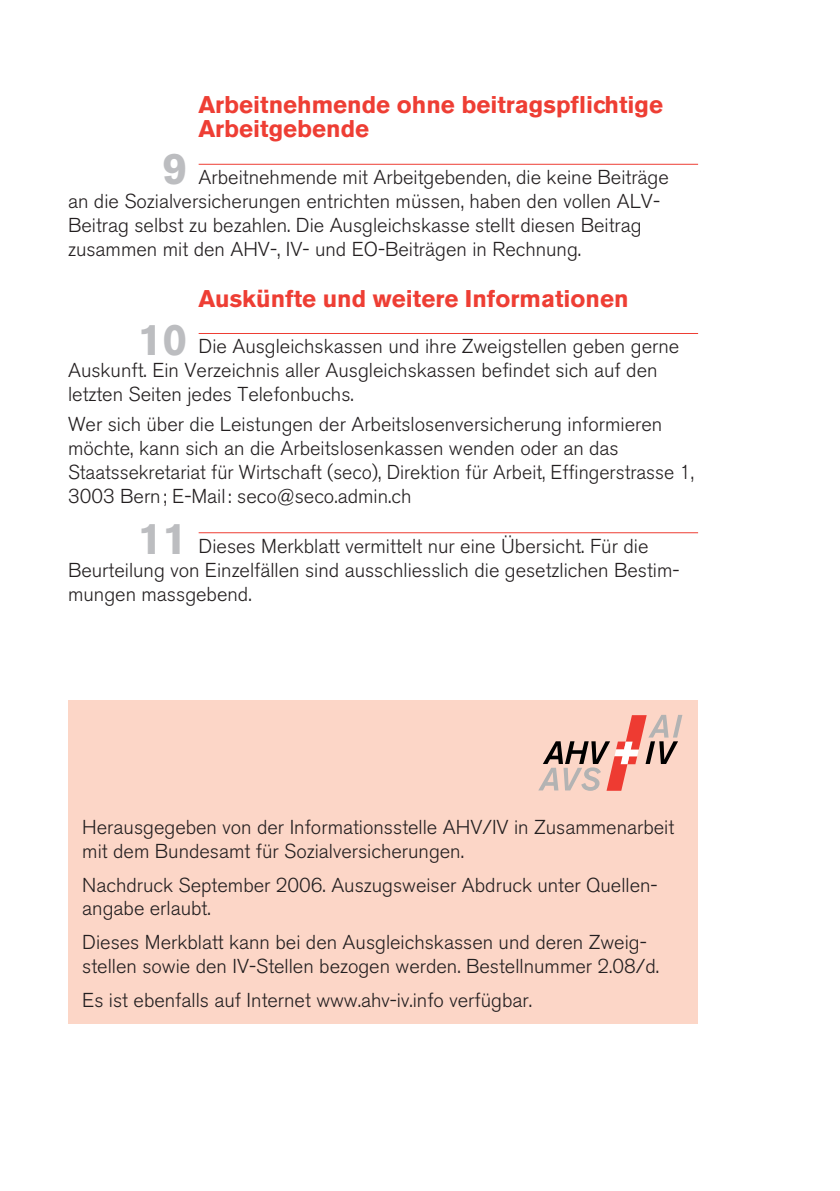
<style>
.page{position:relative;width:840px;height:1191px;background:#fff}
.page>*{position:absolute;margin:0;border:0;box-sizing:border-box;transform-origin:0 0}
.t1{font:700 44px "Akzidenz Grotesk BE";color:#bcbdc0}
.t2{font:700 24px/24px "Akzidenz Grotesk BE";color:#ee3e34}
.t3{font:300 20px/24px "Akzidenz Grotesk BE";color:#231f20}
</style>
<div class="page">
<div style="left:68px;top:701px;width:629px;height:323px;background:#fcd6c7"></div>
<svg style="left:538px;top:715px;width:144px;height:76px"></svg>
<hr style="left:198px;top:164px;width:499px;height:1px;background:#ee3e34">
<hr style="left:198px;top:333px;width:499px;height:1px;background:#ee3e34">
<hr style="left:198px;top:532px;width:499px;height:1px;background:#ee3e34">
<p class="t2" style="left:198px;top:95px;width:465px">Arbeitnehmende ohne beitragspflichtige<br>Arbeitgebende</p>
<p class="t3" style="left:68px;top:167px;width:602px;text-indent:130px">Arbeitnehmende mit Arbeitgebenden, die keine Beiträge an die Sozialversicherungen entrichten müssen, haben den vollen ALV-Beitrag selbst zu bezahlen. Die Ausgleichskasse stellt diesen Beitrag zusammen mit den AHV-, IV- und EO-Beiträgen in Rechnung.</p>
<p class="t2" style="left:198px;top:288px;width:431px">Auskünfte und weitere Informationen</p>
<p class="t3" style="left:68px;top:336px;width:612px;text-indent:130px">Die Ausgleichskassen und ihre Zweigstellen geben gerne<br>Auskunft. Ein Verzeichnis aller Ausgleichskassen befindet sich auf den letzten Seiten jedes Telefonbuchs.</p>
<p class="t3" style="left:68px;top:413px;width:627px">Wer sich über die Leistungen der Arbeitslosenversicherung informieren möchte, kann sich an die Arbeitslosenkassen wenden oder an das Staatssekretariat für Wirtschaft (seco), Direktion für Arbeit, Effingerstrasse 1, 3003 Bern; E-Mail: seco@seco.admin.ch</p>
<p class="t3" style="left:68px;top:535px;width:612px;text-indent:130px">Dieses Merkblatt vermittelt nur eine Übersicht. Für die<br>Beurteilung von Einzelfällen sind ausschliesslich die gesetzlichen Bestim&shy;mungen massgebend.</p>
<h1 class="t1" style="left:162px;top:151px;width:26px">9</h1>
<h1 class="t1" style="left:138px;top:322px;width:51px">10</h1>
<h1 class="t1" style="left:138px;top:521px;width:51px">11</h1>
<p class="t3" style="left:82px;top:817px;width:593px">Herausgegeben von der Informationsstelle AHV/IV in Zusammenarbeit mit dem Bundesamt für Sozialversicherungen.</p>
<p class="t3" style="left:82px;top:874px;width:576px">Nachdruck September 2006. Auszugsweiser Abdruck unter Quellen&shy;angabe erlaubt.</p>
<p class="t3" style="left:82px;top:932px;width:578px">Dieses Merkblatt kann bei den Ausgleichskassen und deren Zweig&shy;stellen sowie den IV-Stellen bezogen werden. Bestellnummer 2.08/d.</p>
<p class="t3" style="left:82px;top:989px;width:451px">Es ist ebenfalls auf Internet www.ahv-iv.info verfügbar.</p>
</div>
